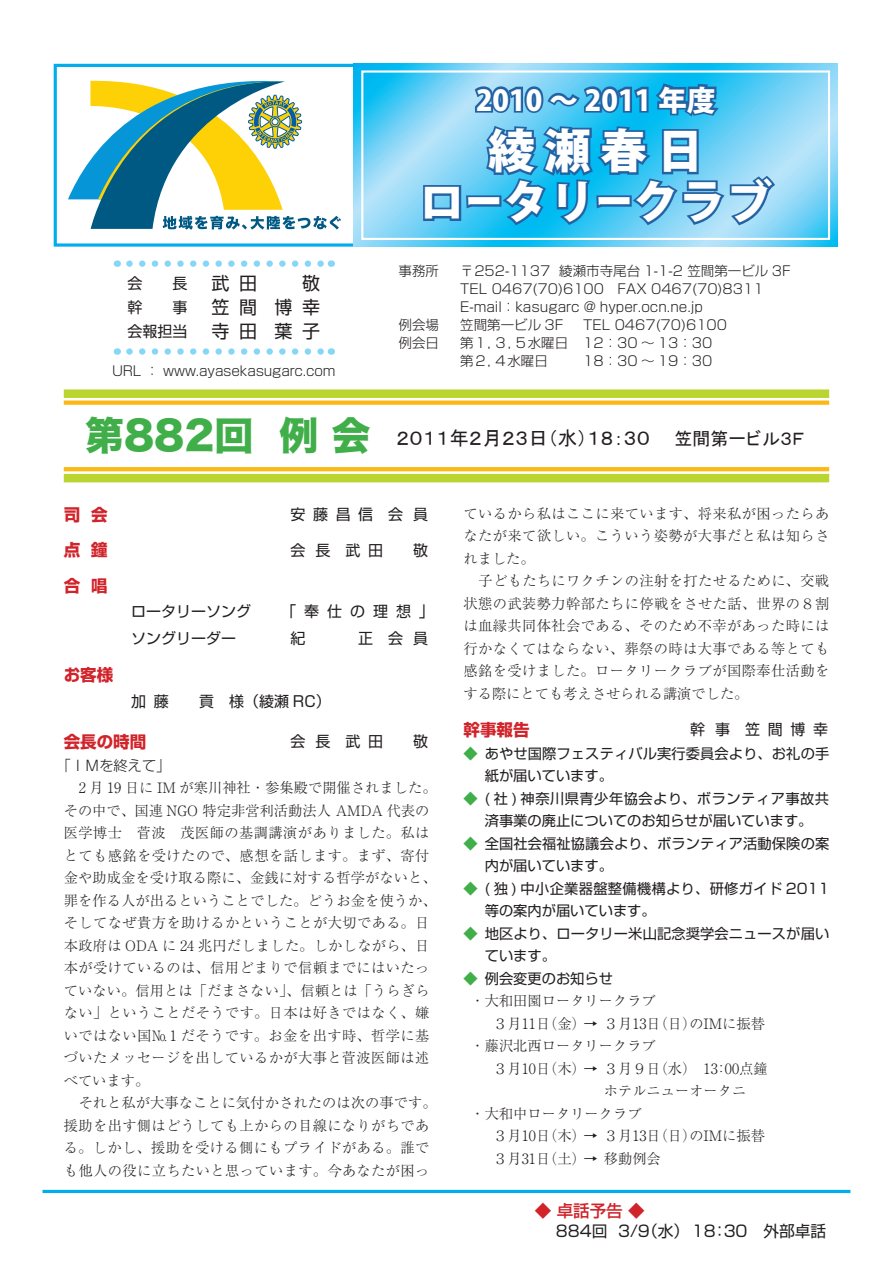
<style>
.page{position:relative;width:893px;height:1263px;background:#fff}
.page>*{position:absolute;margin:0;border:0;box-sizing:border-box;transform-origin:0 0}
.t1{font:800 46.5px "Koz Go Pro";color:#fff}
.t2{font:800 28.5px "Koz Go Pro";color:#fff}
.t3{font:19.5px "MS P Gothic";color:#231f20}
.t4{font:18px "Shin Go Pro";color:#231f20}
.t5{font:700 16.5px "Shin Go Pro";color:#d1232a}
.t6{font:500 16.5px "Shin Go Pro";color:#d1232a}
.t7{font:15.75px "Shin Go Pro";color:#231f20}
.t8{font:15px "Shin Go Pro";color:#231f20}
.t9{font:300 14.25px/22.5px "Ryumin Pro";letter-spacing:.025em;color:#231f20}
.t10{font:14.25px/22.5px "Shin Go Pro";letter-spacing:.01em;color:#231f20}
.t11{font:300 14.25px "Ryumin Pro";color:#231f20}
.t12{font:300 14.25px "Shin Go Pro";color:#231f20}
.t13{font:300 13.5px "Shin Go Pro";color:#231f20}
.s1{font-family:"Hira Kaku Std W8";font-size:39px;color:#40ae49}
.s2{font-size:18px}
.s3{color:#40ae49}
</style>
<div class="page">
<div style="left:54px;top:64px;width:303px;height:183px;border:3px solid #00aeef"></div>
<svg style="left:68px;top:81px;width:273px;height:149px"></svg>
<svg style="left:354px;top:64px;width:484px;height:183px;background:#6fd2f6"></svg>
<svg style="left:421px;top:81px;width:357px;height:147px;background:#4bacdb"></svg>
<div style="left:361px;top:70px;width:469px;height:170px;border:2px solid #fff"></div>
<div style="left:64px;top:389px;width:765px;height:9px;background:#bad432"></div>
<div style="left:64px;top:400px;width:765px;height:5px;background:#fcb814"></div>
<svg style="left:64px;top:467px;width:765px;height:4px;background:#fcb917"></svg>
<div style="left:64px;top:474px;width:765px;height:8px;background:#bad432"></div>
<svg style="left:129px;top:260px;width:195px;height:7px"></svg>
<svg style="left:129px;top:348px;width:195px;height:7px"></svg>
<hr style="left:43px;top:1190px;width:807px;height:3px;background:#00aeef">
<p class="t8" style="left:128px;top:271px;width:61px">会　　長</p>
<p class="t4" style="left:212px;top:269px;width:110px">武 田 　 敬</p>
<p class="t8" style="left:128px;top:295px;width:61px">幹　　事</p>
<p class="t4" style="left:212px;top:293px;width:110px">笠 間 博 幸</p>
<p class="t8" style="left:128px;top:319px;width:61px">会報担当</p>
<p class="t4" style="left:212px;top:317px;width:110px">寺 田 葉 子</p>
<p class="t13" style="left:112px;top:360px;width:225px">URL ： www.ayasekasugarc.com</p>
<p class="t2" style="left:476px;top:81px;width:241px">2010 ～ 2011 年度</p>
<p class="t1" style="left:488px;top:121px;width:217px">綾 瀬 春 日</p>
<p class="t1" style="left:419px;top:172px;width:355px">ロータリークラブ</p>
<p class="t13" style="left:399px;top:259px;width:42px">事務所</p>
<p class="t13" style="left:460px;top:259px;width:332px">〒252-1137 綾瀬市寺尾台 1-1-2 笠間第一ビル 3F</p>
<p class="t13" style="left:460px;top:277px;width:305px">TEL 0467(70)6100　FAX 0467(70)8311</p>
<p class="t13" style="left:460px;top:295px;width:244px">E-mail：kasugarc ＠ hyper.ocn.ne.jp</p>
<p class="t13" style="left:399px;top:313px;width:42px">例会場</p>
<p class="t13" style="left:460px;top:313px;width:105px">笠間第一ビル 3F</p>
<p class="t13" style="left:583px;top:313px;width:145px">TEL 0467(70)6100</p>
<p class="t13" style="left:399px;top:331px;width:42px">例会日</p>
<p class="t13" style="left:460px;top:331px;width:254px">第１，３，５水曜日 12：30 ～ 13：30</p>
<p class="t13" style="left:460px;top:349px;width:89px">第２，４水曜日</p>
<p class="t13" style="left:583px;top:349px;width:131px">18：30 ～ 19：30</p>
<p class="t3" style="left:85px;top:428px;width:720px"><span class="s1">第882回 例 会</span> ２０１１年２月２３日（水）１８：３０ <span class="s2">笠間第一ビル３Ｆ</span></p>
<p class="t5" style="left:64px;top:501px;width:45px">司 会</p>
<p class="t8" style="left:290px;top:502px;width:139px">安藤昌信 会 員</p>
<p class="t5" style="left:64px;top:537px;width:45px">点 鐘</p>
<p class="t8" style="left:290px;top:537px;width:139px">会 長 武田　敬</p>
<p class="t5" style="left:64px;top:572px;width:45px">合 唱</p>
<p class="t8" style="left:131px;top:599px;width:121px">ロータリーソング</p>
<p class="t8" style="left:281px;top:599px;width:155px">「奉仕の理想」</p>
<p class="t8" style="left:131px;top:626px;width:106px">ソングリーダー</p>
<p class="t8" style="left:290px;top:626px;width:139px">紀　　正 会 員</p>
<p class="t5" style="left:64px;top:662px;width:51px">お客様</p>
<p class="t8" style="left:131px;top:689px;width:201px">加藤　貢 様（綾瀬 RC）</p>
<p class="t5" style="left:64px;top:728px;width:84px">会長の時間</p>
<p class="t8" style="left:290px;top:729px;width:139px">会 長 武田　敬</p>
<p class="t12" style="left:57px;top:753px;width:115px">「ＩＭを終えて」</p>
<p class="t9" style="left:64px;top:775px;width:374px;text-indent:15px">2 月 19 日に IM が寒川神社・参集殿で開催されました。その中で、国連 NGO 特定非営利活動法人 AMDA 代表の医学博士　菅波　茂医師の基調講演がありました。私はとても感銘を受けたので、感想を話します。まず、寄付金や助成金を受け取る際に、金銭に対する哲学がないと、罪を作る人が出るということでした。どうお金を使うか、そしてなぜ貴方を助けるかということが大切である。日本政府は ODA に 24 兆円だしました。しかしながら、日本が受けているのは、信用どまりで信頼までにはいたっていない。信用とは「だまさない」、信頼とは「うらぎらない」ということだそうです。日本は好きではなく、嫌いではない国№ 1 だそうです。お金を出す時、哲学に基づいたメッセージを出しているかが大事と菅波医師は述べています。</p>
<p class="t9" style="left:64px;top:1090px;width:374px;text-indent:15px">それと私が大事なことに気付かされたのは次の事です。援助を出す側はどうしても上からの目線になりがちである。しかし、援助を受ける側にもプライドがある。誰でも他人の役に立ちたいと思っています。今あなたが困っ</p>
<p class="t9" style="left:463px;top:501px;width:367px;text-align:justify">ているから私はここに来ています、将来私が困ったらあなたが来て欲しい。こういう姿勢が大事だと私は知らされました。</p>
<p class="t9" style="left:463px;top:568px;width:367px;text-align:justify;text-indent:15px">子どもたちにワクチンの注射を打たせるために、交戦状態の武装勢力幹部たちに停戦をさせた話、世界の８割は血縁共同体社会である、そのため不幸があった時には行かなくてはならない、葬祭の時は大事である等とても感銘を受けました。ロータリークラブが国際奉仕活動をする際にとても考えさせられる講演でした。</p>
<p class="t5" style="left:463px;top:716px;width:67px">幹事報告</p>
<p class="t8" style="left:690px;top:717px;width:139px">幹 事 笠間博幸</p>
<p class="t10" style="left:485px;top:740px;width:346px;text-indent:-21px"><span class="s3">◆</span> あやせ国際フェスティバル実行委員会より、お礼の手紙が届いています。</p>
<p class="t10" style="left:463px;top:785px;width:367px;text-align:center"><span class="s3">◆</span> ( 社 ) 神奈川県青少年協会より、ボランティア事故共済事業の廃止についてのお知らせが届いています。</p>
<p class="t10" style="left:485px;top:830px;width:346px;text-indent:-21px"><span class="s3">◆</span> 全国社会福祉協議会より、ボランティア活動保険の案内が届いています。</p>
<p class="t10" style="left:485px;top:875px;width:346px;text-indent:-21px"><span class="s3">◆</span> ( 独 ) 中小企業器盤整備機構より、研修ガイド 2011等の案内が届いています。</p>
<p class="t10" style="left:485px;top:920px;width:346px;text-indent:-21px"><span class="s3">◆</span> 地区より、ロータリー米山記念奨学会ニュースが届いています。</p>
<p class="t10" style="left:463px;top:965px;width:151px"><span class="s3">◆</span> 例会変更のお知らせ</p>
<p class="t11" style="left:471px;top:989px;width:187px">・大和田園ロータリークラブ</p>
<p class="t11" style="left:493px;top:1012px;width:273px">３月11日（金）→ ３月13日（日）のIMに振替</p>
<p class="t11" style="left:471px;top:1034px;width:187px">・藤沢北西ロータリークラブ</p>
<p class="t11" style="left:493px;top:1057px;width:276px">３月10日（木）→ ３月９日（水）　13：00点鐘</p>
<p class="t11" style="left:604px;top:1079px;width:144px">ホテルニューオータニ</p>
<p class="t11" style="left:471px;top:1102px;width:172px">・大和中ロータリークラブ</p>
<p class="t11" style="left:493px;top:1124px;width:273px">３月10日（木）→ ３月13日（日）のIMに振替</p>
<p class="t11" style="left:493px;top:1147px;width:169px">３月31日（土）→ 移動例会</p>
<p class="t6" style="left:535px;top:1197px;width:111px">◆ 卓話予告 ◆</p>
<p class="t7" style="left:556px;top:1218px;width:272px">884回 3/9（水） 18：30　外部卓話</p>
</div>
